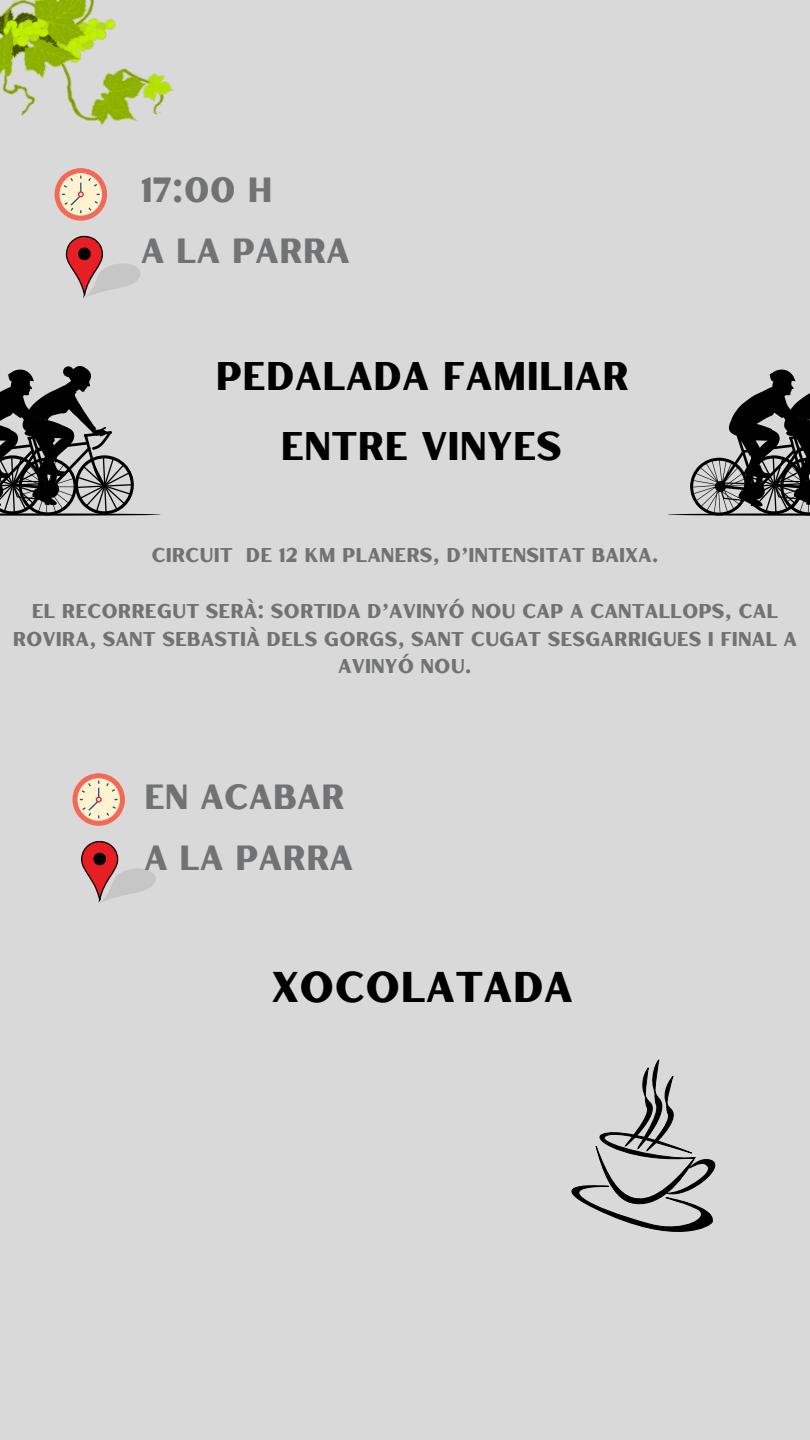
<style>
.page{position:relative;width:810px;height:1440px;background:#d9d9d9}
.page>*{position:absolute;margin:0;border:0;box-sizing:border-box;transform-origin:0 0}
.t1{font:43px "Hertical Sans";color:#000}
.t2{font:40px "Hertical Sans";color:#000}
.t3{font:35px "Hertical Sans";color:#717273}
.t4{font:20px/27.8px "Hertical Sans";color:#717273;text-align:center}
</style>
<div class="page">
<img style="left:0;top:0;width:174px;height:126px">
<div style="left:55px;top:168px;width:52px;height:53px;background:#f36856;border-radius:50%"></div>
<svg style="left:60px;top:173px;width:42px;height:43px"></svg>
<svg style="left:62px;top:176px;width:38px;height:37px"></svg>
<svg style="left:66px;top:235px;width:74px;height:63px"></svg>
<svg style="left:0;top:366px;width:161px;height:150px"></svg>
<svg style="left:668px;top:370px;width:142px;height:146px"></svg>
<svg style="left:72px;top:773px;width:53px;height:53px"></svg>
<svg style="left:77px;top:778px;width:43px;height:43px"></svg>
<svg style="left:80px;top:781px;width:38px;height:37px"></svg>
<svg style="left:81px;top:840px;width:75px;height:63px"></svg>
<svg style="left:571px;top:1059px;width:145px;height:173px"></svg>
<p class="t3" style="left:141px;top:166px;width:133px">17:00 H</p>
<p class="t3" style="left:141px;top:226px;width:211px">A LA PARRA</p>
<p class="t2" style="left:215px;top:349px;width:415px">PEDALADA FAMILIAR</p>
<p class="t2" style="left:280px;top:418px;width:283px">ENTRE VINYES</p>
<p class="t4" style="left:151px;top:541px;width:509px">CIRCUIT DE 12 KM PLANERS, D’INTENSITAT BAIXA.</p>
<p class="t4" style="left:13px;top:596px;width:786px">EL RECORREGUT SERÀ: SORTIDA D’AVINYÓ NOU CAP A CANTALLOPS, CAL<br>ROVIRA, SANT SEBASTIÀ DELS GORGS, SANT CUGAT SESGARRIGUES I FINAL A<br>AVINYÓ NOU.</p>
<p class="t3" style="left:144px;top:773px;width:202px">EN ACABAR</p>
<p class="t3" style="left:144px;top:834px;width:211px">A LA PARRA</p>
<p class="t1" style="left:271px;top:957px;width:303px">XOCOLATADA</p>
</div>
